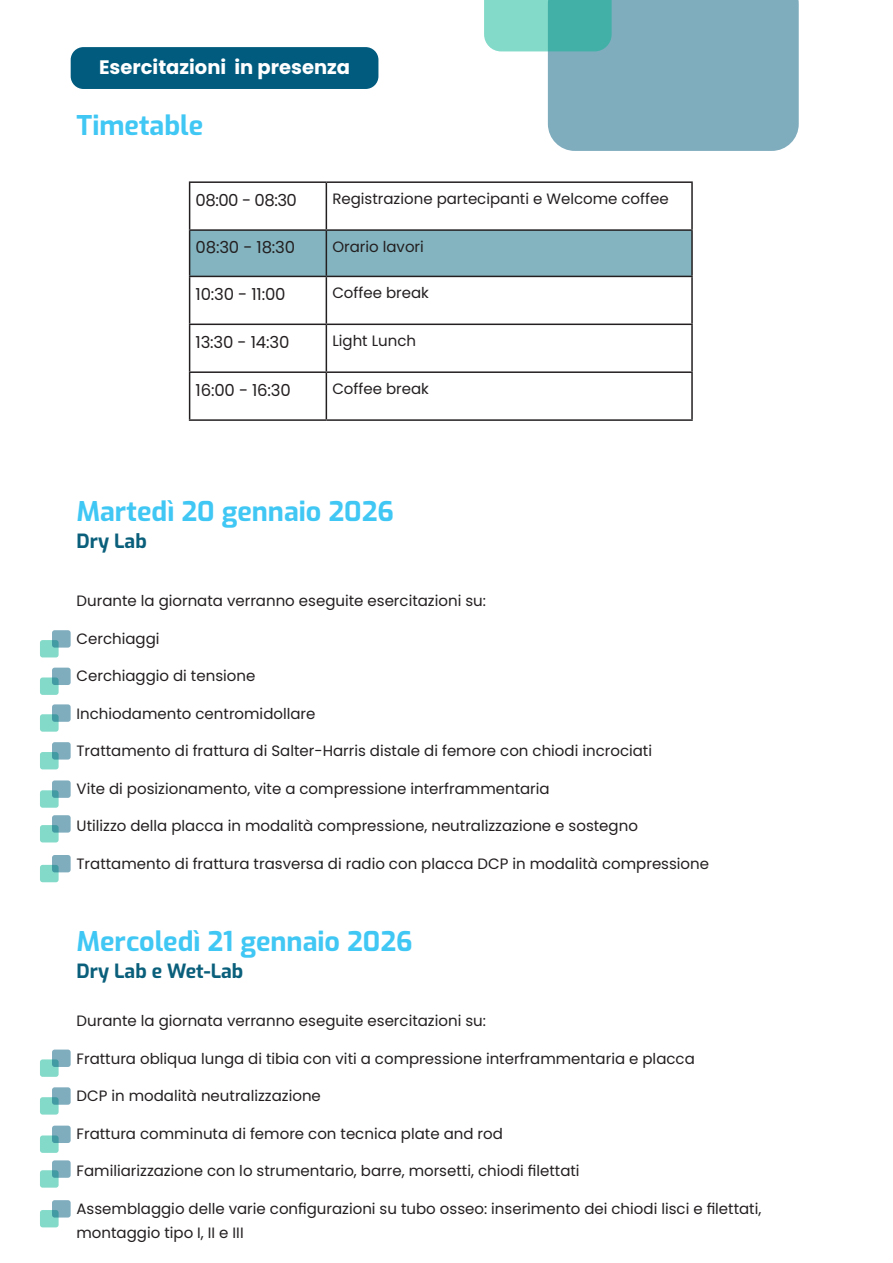
<style>
.page{position:relative;width:893px;height:1263px;background:#fff}
.page>*{position:absolute;margin:0;border:0;box-sizing:border-box;transform-origin:0 0}
.t1{font:27px "Exo";color:#40c7f4}
.t2{font:700 19.5px "Poppins";color:#fff}
.t3{font:19.5px "Exo";color:#0a5f7b}
.t4{font:16.5px "Poppins";letter-spacing:-.01em;color:#231f20}
.t5{font:15px/24px "Poppins";color:#231f20}
</style>
<div class="page">
<svg style="left:484px;top:0;width:315px;height:151px;background:#8ebbc6"></svg>
<div style="left:190px;top:231px;width:501px;height:45px;background:#83b4bf"></div>
<hr style="left:189px;top:181px;width:137px;height:2px;background:#231f20">
<hr style="left:189px;top:183px;width:1px;height:46px;background:#231f20">
<hr style="left:326px;top:181px;width:367px;height:2px;background:#231f20">
<hr style="left:326px;top:183px;width:1px;height:46px;background:#231f20">
<hr style="left:691px;top:183px;width:2px;height:46px;background:#231f20">
<hr style="left:189px;top:229px;width:137px;height:2px;background:#231f20">
<hr style="left:189px;top:231px;width:1px;height:45px;background:#231f20">
<hr style="left:326px;top:229px;width:367px;height:2px;background:#231f20">
<hr style="left:326px;top:231px;width:1px;height:45px;background:#231f20">
<hr style="left:691px;top:231px;width:2px;height:45px;background:#231f20">
<hr style="left:189px;top:276px;width:137px;height:1px;background:#231f20">
<hr style="left:189px;top:277px;width:1px;height:47px;background:#231f20">
<hr style="left:326px;top:276px;width:367px;height:1px;background:#231f20">
<hr style="left:326px;top:277px;width:1px;height:47px;background:#231f20">
<hr style="left:691px;top:277px;width:2px;height:47px;background:#231f20">
<hr style="left:189px;top:324px;width:137px;height:1px;background:#231f20">
<hr style="left:189px;top:325px;width:1px;height:46px;background:#231f20">
<hr style="left:326px;top:324px;width:367px;height:1px;background:#231f20">
<hr style="left:326px;top:325px;width:1px;height:46px;background:#231f20">
<hr style="left:691px;top:325px;width:2px;height:46px;background:#231f20">
<hr style="left:189px;top:371px;width:137px;height:2px;background:#231f20">
<hr style="left:189px;top:373px;width:1px;height:46px;background:#231f20">
<hr style="left:326px;top:371px;width:367px;height:2px;background:#231f20">
<hr style="left:326px;top:373px;width:1px;height:46px;background:#231f20">
<hr style="left:691px;top:373px;width:2px;height:46px;background:#231f20">
<hr style="left:189px;top:419px;width:137px;height:2px;background:#231f20">
<hr style="left:326px;top:419px;width:367px;height:2px;background:#231f20">
<div style="left:40px;top:677px;width:19px;height:18px;background:#83dac9;border-radius:3px"></div>
<div style="left:40px;top:752px;width:19px;height:17px;background:#83dac9;border-radius:3px"></div>
<div style="left:40px;top:1097px;width:19px;height:17px;background:#83dac9;border-radius:3px"></div>
<div style="left:40px;top:825px;width:19px;height:17px;background:#83dac9;border-radius:3px"></div>
<div style="left:40px;top:1170px;width:19px;height:18px;background:#83dac9;border-radius:3px"></div>
<div style="left:40px;top:640px;width:19px;height:17px;background:#83dac9;border-radius:3px"></div>
<div style="left:40px;top:714px;width:19px;height:18px;background:#83dac9;border-radius:3px"></div>
<div style="left:40px;top:1059px;width:19px;height:18px;background:#83dac9;border-radius:3px"></div>
<div style="left:40px;top:790px;width:19px;height:18px;background:#83dac9;border-radius:3px"></div>
<div style="left:40px;top:1135px;width:19px;height:18px;background:#83dac9;border-radius:3px"></div>
<div style="left:40px;top:865px;width:19px;height:17px;background:#83dac9;border-radius:3px"></div>
<div style="left:40px;top:1210px;width:19px;height:17px;background:#83dac9;border-radius:3px"></div>
<svg style="left:52px;top:668px;width:19px;height:17px"></svg>
<svg style="left:52px;top:742px;width:19px;height:17px"></svg>
<svg style="left:52px;top:1087px;width:19px;height:18px"></svg>
<svg style="left:52px;top:815px;width:19px;height:18px"></svg>
<svg style="left:52px;top:1160px;width:19px;height:18px"></svg>
<svg style="left:52px;top:630px;width:19px;height:18px"></svg>
<svg style="left:52px;top:704px;width:19px;height:18px"></svg>
<svg style="left:52px;top:1049px;width:19px;height:18px"></svg>
<svg style="left:52px;top:780px;width:19px;height:18px"></svg>
<svg style="left:52px;top:1125px;width:19px;height:18px"></svg>
<svg style="left:52px;top:855px;width:19px;height:17px"></svg>
<svg style="left:52px;top:1200px;width:19px;height:17px"></svg>
<div style="left:71px;top:47px;width:307px;height:42px;background:#015b7e;border-radius:13px"></div>
<p class="t2" style="left:99px;top:56px;width:253px">Esercitazioni in presenza</p>
<p class="t1" style="left:77px;top:106px;width:128px">Timetable</p>
<p class="t4" style="left:196px;top:190px;width:103px">08:00 - 08:30</p>
<p class="t5" style="left:332px;top:187px;width:338px">Registrazione partecipanti e Welcome coffee</p>
<p class="t4" style="left:196px;top:238px;width:101px">08:30 - 18:30</p>
<p class="t5" style="left:332px;top:235px;width:93px">Orario lavori</p>
<p class="t4" style="left:196px;top:284px;width:91px">10:30 - 11:00</p>
<p class="t5" style="left:332px;top:281px;width:98px">Coffee break</p>
<p class="t4" style="left:196px;top:332px;width:95px">13:30 - 14:30</p>
<p class="t5" style="left:332px;top:329px;width:85px">Light Lunch</p>
<p class="t4" style="left:196px;top:380px;width:97px">16:00 - 16:30</p>
<p class="t5" style="left:332px;top:377px;width:98px">Coffee break</p>
<p class="t1" style="left:77px;top:492px;width:319px">Martedì 20 gennaio 2026</p>
<p class="t3" style="left:77px;top:527px;width:72px">Dry Lab</p>
<p class="t5" style="left:77px;top:589px;width:411px">Durante la giornata verranno eseguite esercitazioni su:</p>
<p class="t5" style="left:77px;top:626px;width:84px">Cerchiaggi</p>
<p class="t5" style="left:77px;top:664px;width:180px">Cerchiaggio di tensione</p>
<p class="t5" style="left:77px;top:701px;width:240px">Inchiodamento centromidollare</p>
<p class="t5" style="left:77px;top:739px;width:577px">Trattamento di frattura di Salter-Harris distale di femore con chiodi incrociati</p>
<p class="t5" style="left:77px;top:776px;width:475px">Vite di posizionamento, vite a compressione interframmentaria</p>
<p class="t5" style="left:77px;top:814px;width:563px">Utilizzo della placca in modalità compressione, neutralizzazione e sostegno</p>
<p class="t5" style="left:77px;top:851px;width:634px">Trattamento di frattura trasversa di radio con placca DCP in modalità compressione</p>
<p class="t1" style="left:77px;top:921px;width:338px">Mercoledì 21 gennaio 2026</p>
<p class="t3" style="left:77px;top:956px;width:168px">Dry Lab e Wet-Lab</p>
<p class="t5" style="left:77px;top:1009px;width:411px">Durante la giornata verranno eseguite esercitazioni su:</p>
<p class="t5" style="left:77px;top:1047px;width:620px">Frattura obliqua lunga di tibia con viti a compressione interframmentaria e placca</p>
<p class="t5" style="left:77px;top:1084px;width:246px">DCP in modalità neutralizzazione</p>
<p class="t5" style="left:77px;top:1122px;width:428px">Frattura comminuta di femore con tecnica plate and rod</p>
<p class="t5" style="left:77px;top:1159px;width:505px">Familiarizzazione con lo strumentario, barre, morsetti, chiodi filettati</p>
<p class="t5" style="left:77px;top:1197px;width:686px">Assemblaggio delle varie configurazioni su tubo osseo: inserimento dei chiodi lisci e filettati, montaggio tipo I, II e III</p>
</div>
